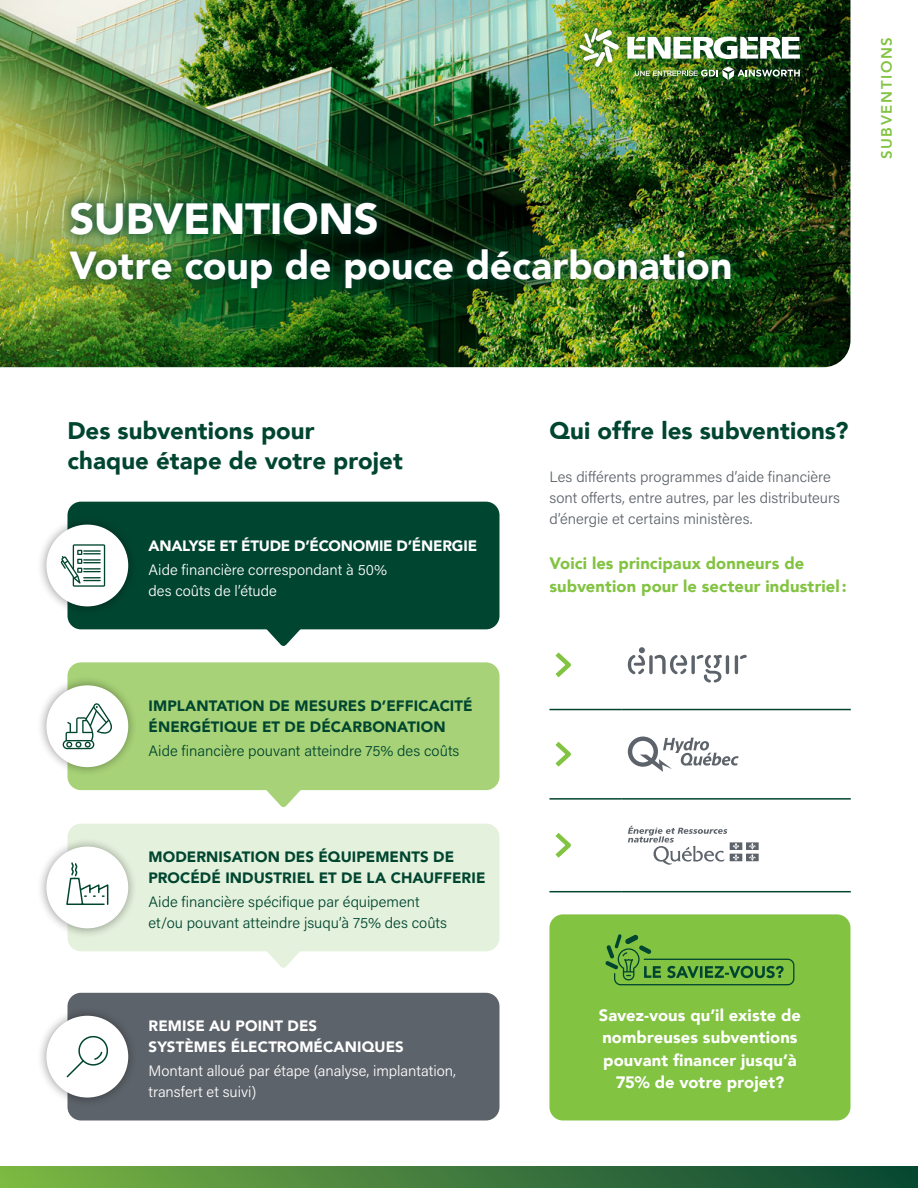
<style>
.page{position:relative;width:918px;height:1188px;background:#fff}
.page>*{position:absolute;margin:0;border:0;box-sizing:border-box;transform-origin:0 0}
.t1{font:900 43.5px "Avenir";letter-spacing:-.01em;color:#fff}
.t2{font:900 39px "Avenir";color:#fff}
.t3{font:900 24px/30px "Avenir";color:#004530}
.t4{font:900 16.5px/22.5px "Avenir";letter-spacing:.005em;color:#fff;text-align:center}
.t5{font:900 16.5px/22.5px "Avenir";letter-spacing:.005em;color:#82c341}
.t6{font:900 15px/21px "Avenir";letter-spacing:.005em;color:#004530}
.t7{font:300 15px/21px "Acumin Pro";color:#004530}
.t8{font:300 15px/21px "Acumin Pro";color:#5d636a}
.t9{font:300 15px/21px "Acumin Pro";color:#fff}
.t10{font:900 15px/21px "Avenir";color:#fff}
.t11{font:800 15px "Avenir";letter-spacing:.105em;color:#82c341}
</style>
<div class="page">
<div style="left:549px;top:914px;width:302px;height:206px;background:#82c341;border-radius:14px"></div>
<img style="left:0;top:0;width:850px;height:367px">
<div style="left:0;top:1166px;width:918px;height:22px;background:linear-gradient(to right,#7bb544,#084434)"></div>
<div style="left:58px;top:190px;width:685px;height:110px;background:#004530;opacity:.75"></div>
<div style="left:571px;top:19px;width:238px;height:69px;background:#004530;opacity:.75"></div>
<img style="left:627px;top:37px;width:173px;height:22px">
<img style="left:579px;top:28px;width:40px;height:39px">
<img style="left:635px;top:67px;width:165px;height:13px">
<hr style="left:549px;top:709px;width:73px;height:1px;background:#004530">
<hr style="left:622px;top:709px;width:229px;height:1px;background:#004530">
<hr style="left:549px;top:798px;width:73px;height:2px;background:#004530">
<hr style="left:622px;top:798px;width:229px;height:2px;background:#004530">
<hr style="left:549px;top:891px;width:73px;height:1px;background:#004530">
<hr style="left:622px;top:891px;width:229px;height:1px;background:#004530">
<svg style="left:555px;top:652px;width:16px;height:26px"></svg>
<svg style="left:628px;top:647px;width:119px;height:36px"></svg>
<svg style="left:555px;top:741px;width:16px;height:26px"></svg>
<svg style="left:628px;top:737px;width:111px;height:35px"></svg>
<svg style="left:555px;top:833px;width:16px;height:25px"></svg>
<svg style="left:628px;top:826px;width:131px;height:39px"></svg>
<div style="left:68px;top:993px;width:432px;height:127px;background:#5d636a;border-radius:14px"></div>
<svg style="left:256px;top:790px;width:61px;height:17px"></svg>
<div style="left:68px;top:662px;width:432px;height:128px;background:#a7d277;border-radius:14px"></div>
<svg style="left:256px;top:951px;width:61px;height:17px"></svg>
<div style="left:68px;top:824px;width:432px;height:127px;background:#e4f1dc;border-radius:14px"></div>
<svg style="left:256px;top:629px;width:61px;height:17px"></svg>
<div style="left:68px;top:502px;width:432px;height:127px;background:#004530;border-radius:14px"></div>
<svg style="left:605px;top:934px;width:189px;height:51px"></svg>
<div style="left:37px;top:837px;width:101px;height:101px;background:#000;opacity:.4"></div>
<div style="left:46px;top:847px;width:82px;height:81px;background:#fff;border-radius:50%"></div>
<div style="left:37px;top:676px;width:101px;height:101px;background:#000;opacity:.4"></div>
<div style="left:46px;top:685px;width:82px;height:82px;background:#fff;border-radius:50%"></div>
<div style="left:37px;top:515px;width:101px;height:101px;background:#000;opacity:.4"></div>
<div style="left:46px;top:525px;width:82px;height:81px;background:#fff;border-radius:50%"></div>
<div style="left:37px;top:1006px;width:101px;height:101px;background:#000;opacity:.4"></div>
<div style="left:46px;top:1016px;width:82px;height:82px;background:#fff;border-radius:50%"></div>
<svg style="left:66px;top:862px;width:43px;height:43px"></svg>
<svg style="left:66px;top:1035px;width:42px;height:43px"></svg>
<svg style="left:61px;top:544px;width:44px;height:43px"></svg>
<svg style="left:63px;top:703px;width:49px;height:46px"></svg>
<h1 class="t1" style="left:70px;top:181px;width:311px">SUBVENTIONS</h1>
<h2 class="t2" style="left:70px;top:232px;width:664px">Votre coup de pouce décarbonation</h2>
<p class="t11" style="left:875px;top:159px;width:123px;rotate:-90deg">SUBVENTIONS</p>
<h3 class="t3" style="left:68px;top:415px;width:337px">Des subventions pour<br>chaque étape de votre projet</h3>
<p class="t10" style="left:148px;top:534px;width:330px">ANALYSE ET ÉTUDE D’ÉCONOMIE D’ÉNERGIE</p>
<p class="t9" style="left:148px;top:558px;width:240px">Aide financière correspondant à 50% des coûts de l’étude</p>
<p class="t6" style="left:148px;top:695px;width:326px">IMPLANTATION DE MESURES D’EFFICACITÉ<br>ÉNERGÉTIQUE ET DE DÉCARBONATION</p>
<p class="t7" style="left:148px;top:740px;width:313px">Aide financière pouvant atteindre 75% des coûts</p>
<p class="t6" style="left:148px;top:846px;width:339px">MODERNISATION DES ÉQUIPEMENTS DE<br>PROCÉDÉ INDUSTRIEL ET DE LA CHAUFFERIE</p>
<p class="t7" style="left:148px;top:891px;width:300px">Aide financière spécifique par équipement et/ou pouvant atteindre jsuqu’à 75% des coûts</p>
<p class="t10" style="left:148px;top:1015px;width:257px">REMISE AU POINT DES<br>SYSTÈMES ÉLECTROMÉCANIQUES</p>
<p class="t9" style="left:148px;top:1060px;width:309px">Montant alloué par étape (analyse, implantation, transfert et suivi)</p>
<h3 class="t3" style="left:549px;top:415px;width:300px">Qui offre les subventions?</h3>
<p class="t8" style="left:549px;top:466px;width:292px">Les différents programmes d’aide financière sont offerts, entre autres, par les distributeurs d’énergie et certains ministères.</p>
<p class="t5" style="left:549px;top:552px;width:299px">Voici les principaux donneurs de subvention pour le secteur industriel:</p>
<p class="t4" style="left:599px;top:1003px;width:204px">Savez-vous qu’il existe de nombreuses subventions pouvant financer jusqu’à<br>75% de votre projet?</p>
</div>
